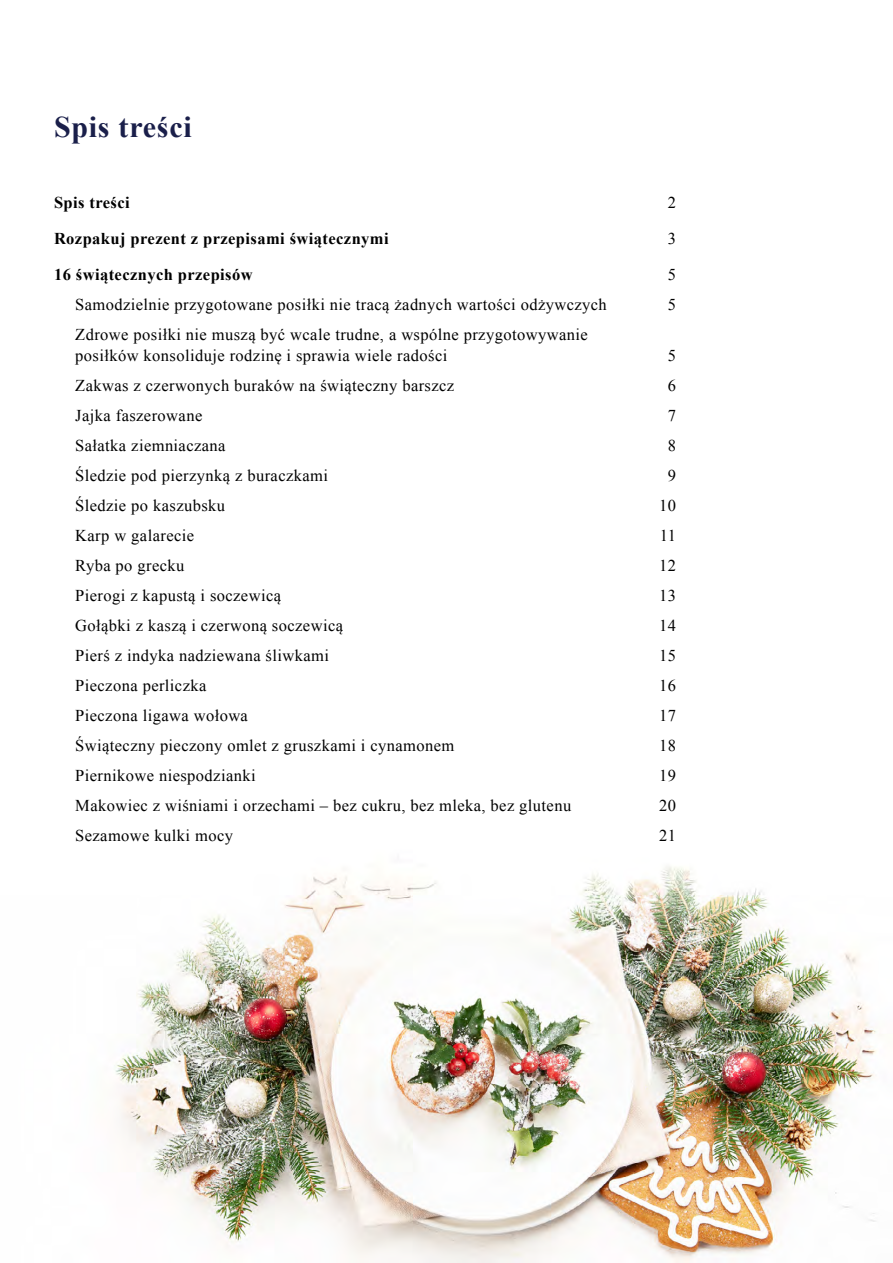
<style>
.page{position:relative;width:893px;height:1263px;background:#fff}
.page>*{position:absolute;margin:0;border:0;box-sizing:border-box;transform-origin:0 0}
.t1{font:700 30px "Times New Roman";letter-spacing:.025em;color:#1a1f4a}
.t2{font:16.5px "Times New Roman";letter-spacing:.025em;color:#000}
.t3{font:700 16.5px "Times New Roman";letter-spacing:.025em;color:#000}
</style>
<div class="page">
<img style="left:115px;top:866px;width:762px;height:396px">
<p class="t1" style="left:54px;top:106px;width:139px">Spis treści</p>
<p class="t3" style="left:54px;top:191px;width:77px">Spis treści</p>
<p class="t2" style="left:668px;top:191px;width:10px">2</p>
<p class="t3" style="left:54px;top:227px;width:336px">Rozpakuj prezent z przepisami świątecznymi</p>
<p class="t2" style="left:668px;top:227px;width:10px">3</p>
<p class="t3" style="left:54px;top:263px;width:200px">16 świątecznych przepisów</p>
<p class="t2" style="left:668px;top:263px;width:10px">5</p>
<p class="t2" style="left:75px;top:293px;width:533px">Samodzielnie przygotowane posiłki nie tracą żadnych wartości odżywczych</p>
<p class="t2" style="left:668px;top:293px;width:10px">5</p>
<p class="t2" style="left:75px;top:323px;width:514px">Zdrowe posiłki nie muszą być wcale trudne, a wspólne przygotowywanie</p>
<p class="t2" style="left:75px;top:344px;width:374px">posiłków konsoliduje rodzinę i sprawia wiele radości</p>
<p class="t2" style="left:668px;top:344px;width:10px">5</p>
<p class="t2" style="left:75px;top:374px;width:380px">Zakwas z czerwonych buraków na świąteczny barszcz</p>
<p class="t2" style="left:668px;top:374px;width:10px">6</p>
<p class="t2" style="left:75px;top:404px;width:129px">Jajka faszerowane</p>
<p class="t2" style="left:668px;top:404px;width:10px">7</p>
<p class="t2" style="left:75px;top:434px;width:152px">Sałatka ziemniaczana</p>
<p class="t2" style="left:668px;top:434px;width:10px">8</p>
<p class="t2" style="left:75px;top:464px;width:254px">Śledzie pod pierzynką z buraczkami</p>
<p class="t2" style="left:668px;top:464px;width:10px">9</p>
<p class="t2" style="left:75px;top:494px;width:151px">Śledzie po kaszubsku</p>
<p class="t2" style="left:659px;top:494px;width:18px">10</p>
<p class="t2" style="left:75px;top:524px;width:120px">Karp w galarecie</p>
<p class="t2" style="left:660px;top:524px;width:18px">11</p>
<p class="t2" style="left:75px;top:554px;width:111px">Ryba po grecku</p>
<p class="t2" style="left:659px;top:554px;width:18px">12</p>
<p class="t2" style="left:75px;top:584px;width:207px">Pierogi z kapustą i soczewicą</p>
<p class="t2" style="left:659px;top:584px;width:18px">13</p>
<p class="t2" style="left:75px;top:614px;width:269px">Gołąbki z kaszą i czerwoną soczewicą</p>
<p class="t2" style="left:659px;top:614px;width:18px">14</p>
<p class="t2" style="left:75px;top:644px;width:255px">Pierś z indyka nadziewana śliwkami</p>
<p class="t2" style="left:659px;top:644px;width:18px">15</p>
<p class="t2" style="left:75px;top:674px;width:133px">Pieczona perliczka</p>
<p class="t2" style="left:659px;top:674px;width:18px">16</p>
<p class="t2" style="left:75px;top:704px;width:174px">Pieczona ligawa wołowa</p>
<p class="t2" style="left:659px;top:704px;width:18px">17</p>
<p class="t2" style="left:75px;top:734px;width:381px">Świąteczny pieczony omlet z gruszkami i cynamonem</p>
<p class="t2" style="left:659px;top:734px;width:18px">18</p>
<p class="t2" style="left:75px;top:764px;width:182px">Piernikowe niespodzianki</p>
<p class="t2" style="left:659px;top:764px;width:18px">19</p>
<p class="t2" style="left:75px;top:794px;width:497px">Makowiec z wiśniami i orzechami – bez cukru, bez mleka, bez glutenu</p>
<p class="t2" style="left:659px;top:794px;width:18px">20</p>
<p class="t2" style="left:75px;top:824px;width:159px">Sezamowe kulki mocy</p>
<p class="t2" style="left:659px;top:824px;width:18px">21</p>
</div>
